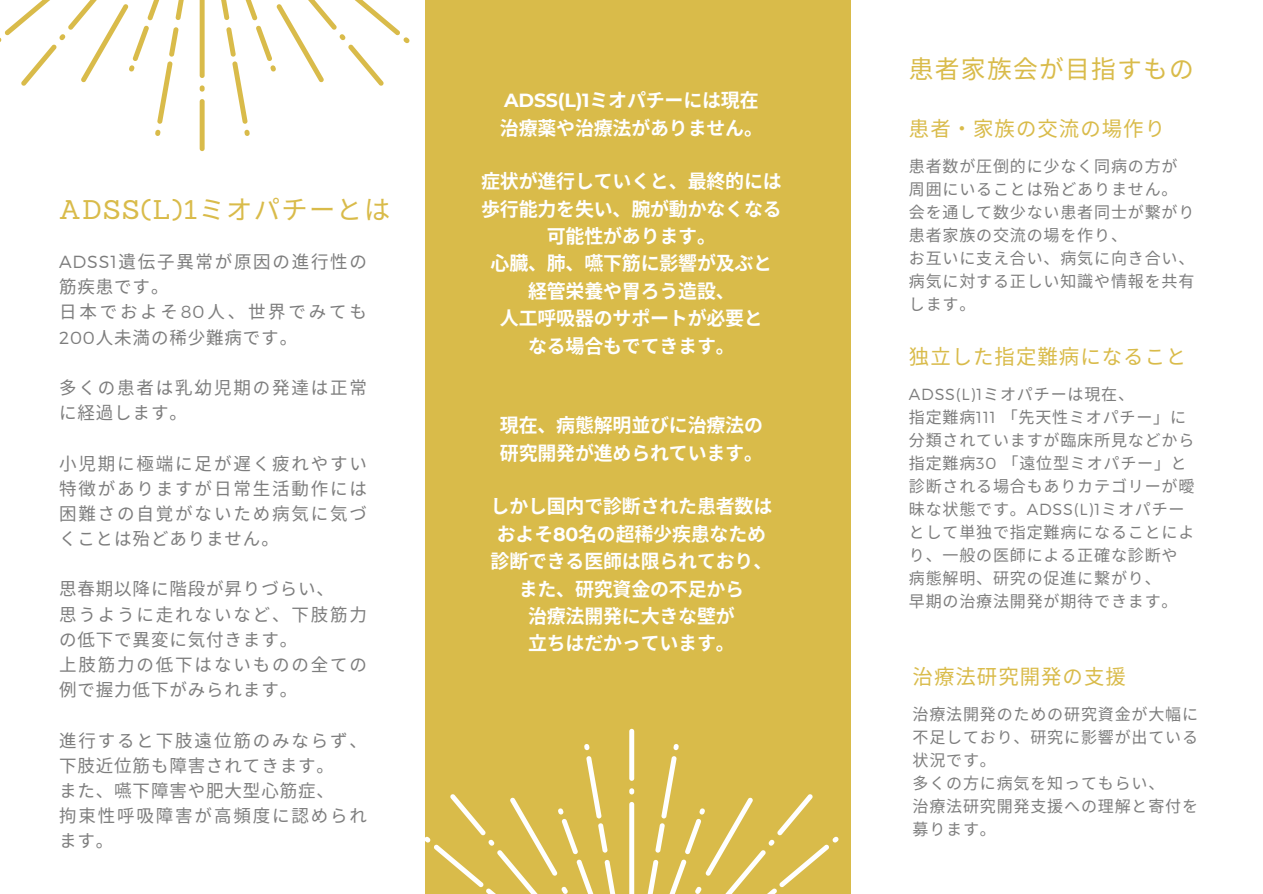
<style>
.page{position:relative;width:1263px;height:894px;background:#fff}
.page>*{position:absolute;margin:0;border:0;box-sizing:border-box;transform-origin:0 0}
.t1{font:26.25px "Sanchez";color:#d9bb4a}
.t2{font:24.75px "Noto Sans CJ Ksc";letter-spacing:.05em;color:#d9bb4a}
.t3{font:20.4px "Noto Sans CJ Ksc";letter-spacing:.05em;color:#d9bb4a}
.t4{font:700 18.9px/27.3px "Noto Sans CJ Ksc";letter-spacing:-.01em;color:#fff}
.t5{font:17.55px/25.2px "Noto Sans CJ Ksc";letter-spacing:.105em;color:#7d7d7d}
.t6{font:17.55px/25.2px "Noto Sans CJ Ksc";letter-spacing:.05em;color:#7d7d7d}
.t7{font:16.05px/23px "Noto Sans CJ Ksc";letter-spacing:.05em;color:#7d7d7d}
.s1{font-family:"Noto Sans CJ Ksc"}
.s2{font-family:"Montserrat";font-weight:300}
.s3{font-family:"Montserrat"}
</style>
<div class="page">
<div style="left:425px;top:0;width:425px;height:893px;background:#d9bb4a"></div>
<svg style="left:244px;top:130px;width:6px;height:6px"></svg>
<svg style="left:221px;top:0;width:189px;height:124px"></svg>
<div style="left:200px;top:99px;width:5px;height:52px;background:#d9bb4a;border-radius:2px"></div>
<svg style="left:200px;top:85px;width:5px;height:7px"></svg>
<svg style="left:200px;top:0;width:5px;height:78px"></svg>
<svg style="left:155px;top:130px;width:6px;height:6px"></svg>
<svg style="left:0;top:0;width:184px;height:124px"></svg>
<svg style="left:425px;top:744px;width:190px;height:149px"></svg>
<div style="left:629px;top:728px;width:5px;height:52px;background:#fff;border-radius:2px"></div>
<svg style="left:629px;top:788px;width:5px;height:6px"></svg>
<svg style="left:629px;top:802px;width:5px;height:91px"></svg>
<svg style="left:648px;top:744px;width:191px;height:149px"></svg>
<p class="t1" style="left:59px;top:192px;width:333px">ADSS(L)1<span class="s1">ミオパチーとは</span></p>
<h2 class="t5" style="left:59px;top:248px;width:309px"><span class="s2">ADSS1</span>遺伝子異常が原因の進行性の筋疾患です。<br>日本でおよそ<span class="s2">80</span>人、世界でみても<br><span class="s2">200</span>人未満の稀少難病です。</h2>
<h3 class="t5" style="left:59px;top:374px;width:309px">多くの患者は乳幼児期の発達は正常に経過します。</h3>
<h3 class="t5" style="left:59px;top:449px;width:309px;text-align:justify">小児期に極端に足が遅く疲れやすい特徴がありますが日常生活動作には困難さの自覚がないため病気に気づくことは殆どありません。</h3>
<h3 class="t6" style="left:59px;top:575px;width:309px">思春期以降に階段が昇りづらい、<br>思うように走れないなど、下肢筋力の低下で異変に気付きます。<br>上肢筋力の低下はないものの全ての例で握力低下がみられます。</h3>
<h1 class="t5" style="left:59px;top:726px;width:309px">進行すると下肢遠位筋のみならず、下肢近位筋も障害されてきます。<br>また、嚥下障害や肥大型心筋症、<br>拘束性呼吸障害が高頻度に認められます。</h1>
<h5 class="t4" style="left:500px;top:86px;width:264px"><span class="s3">ADSS(L)1</span>ミオパチーには現在治療薬や治療法がありません。</h5>
<h6 class="t4" style="left:481px;top:166px;width:302px;text-align:center">症状が進行していくと、最終的には歩行能力を失い、腕が動かなくなる可能性があります。<br>心臓、肺、嚥下筋に影響が及ぶと経管栄養や胃ろう造設、<br>人工呼吸器のサポートが必要と<br>なる場合もでてきます。</h6>
<h6 class="t4" style="left:500px;top:410px;width:264px">現在、病態解明並びに治療法の研究開発が進められています。</h6>
<h6 class="t4" style="left:491px;top:491px;width:283px;text-align:center">しかし国内で診断された患者数はおよそ<span class="s3">80</span>名の超稀少疾患なため診断できる医師は限られており、また、研究資金の不足から<br>治療法開発に大きな壁が<br>立ちはだかっています。</h6>
<h6 class="t2" style="left:909px;top:49px;width:287px">患者家族会が目指すもの</h6>
<p class="t3" style="left:909px;top:112px;width:258px">患者・家族の交流の場作り</p>
<p class="t7" style="left:909px;top:154px;width:270px">患者数が圧倒的に少なく同病の方が</p>
<h1 class="t7" style="left:909px;top:177px;width:270px">周囲にいることは殆どありません。</h1>
<h4 class="t7" style="left:909px;top:200px;width:287px">会を通して数少ない患者同士が繋がり患者家族の交流の場を作り、</h4>
<p class="t7" style="left:909px;top:245px;width:287px;text-align:justify">お互いに支え合い、病気に向き合い、病気に対する正しい知識や情報を共有します。</p>
<p class="t3" style="left:909px;top:340px;width:279px">独立した指定難病になること</p>
<p class="t7" style="left:909px;top:381px;width:227px"><span class="s2">ADSS(L)1</span>ミオパチーは現在、</p>
<p class="t7" style="left:909px;top:404px;width:287px">指定難病<span class="s2">111</span> 「先天性ミオパチー」に分類されていますが臨床所見などから指定難病<span class="s2">30</span> 「遠位型ミオパチー」と診断される場合もありカテゴリーが曖昧な状態です。<span class="s2">ADSS(L)1</span>ミオパチーとして単独で指定難病になることにより、一般の医師による正確な診断や</p>
<h4 class="t7" style="left:909px;top:565px;width:253px">病態解明、研究の促進に繋がり、</h4>
<p class="t7" style="left:909px;top:588px;width:270px">早期の治療法開発が期待できます。</p>
<p class="t3" style="left:913px;top:659px;width:215px">治療法研究開発の支援</p>
<p class="t7" style="left:913px;top:701px;width:287px;text-align:justify">治療法開発のための研究資金が大幅に不足しており、研究に影響が出ている状況です。</p>
<p class="t7" style="left:913px;top:770px;width:253px">多くの方に病気を知ってもらい、</p>
<h4 class="t7" style="left:913px;top:793px;width:287px">治療法研究開発支援への理解と寄付を募ります。</h4>
</div>
